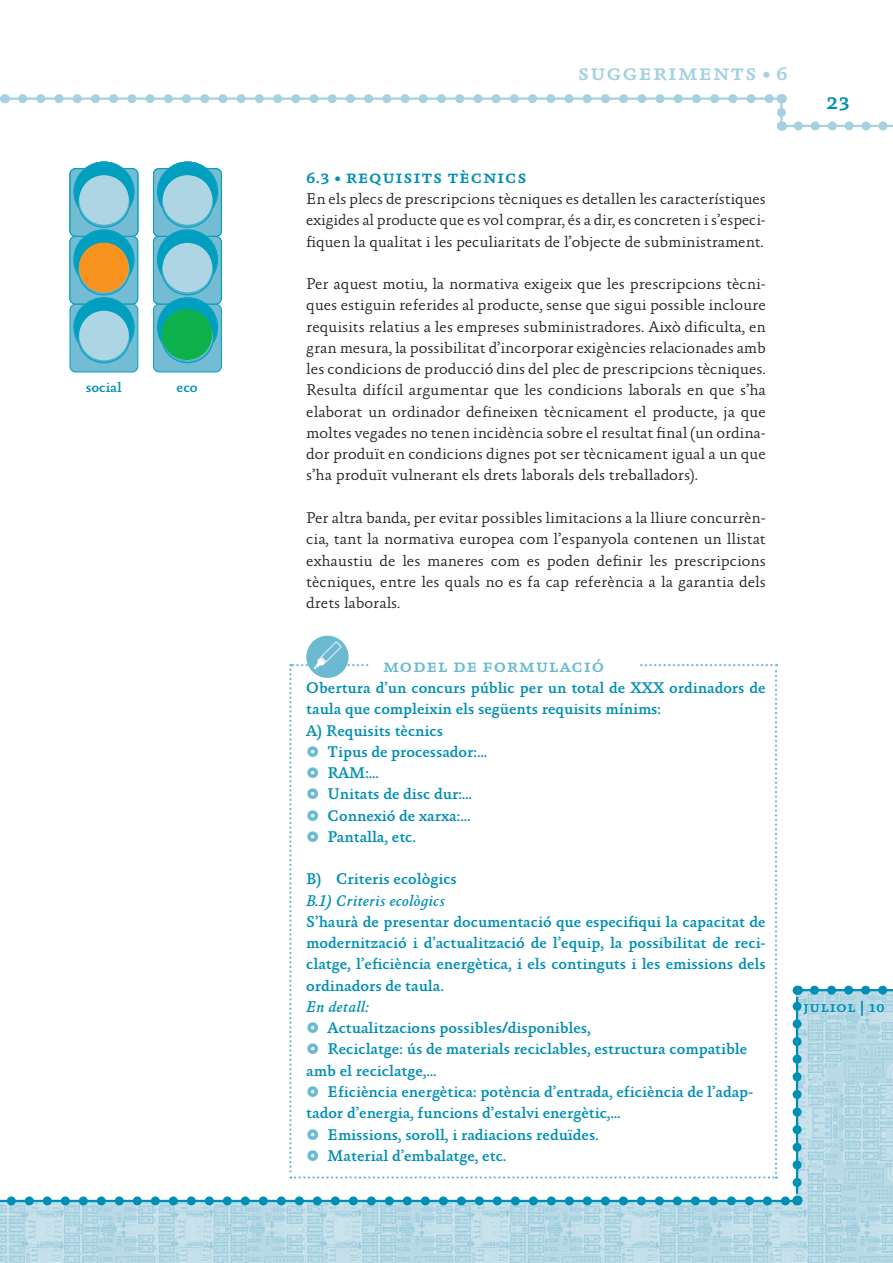
<style>
.page{position:relative;width:893px;height:1263px;background:#fff}
.page>*{position:absolute;margin:0;border:0;box-sizing:border-box;transform-origin:0 0}
.t1{font:23.25px "Absara TF Medium SC";color:#a5d1e0}
.t2{font:23.25px "Absara TF Medium SC";color:#008fb4}
.t3{font:18.75px "Absara TF Medium SC";color:#008fb4}
.t4{font:18.75px "Absara TF Medium SC";color:#6cbad2}
.t5{font:300 15.75px/21.3px "Absara";color:#231f20;text-align:justify}
.t6{font:500 15.75px/21.3px "Absara TF";color:#008fb4;text-align:justify}
.t7{font:italic 500 15.75px "Absara TF";color:#008fb4}
.t8{font:15.75px "Absara TF Medium SC";color:#008fb4}
.t9{font:500 14.25px "Absara";color:#008fb4}
</style>
<div class="page">
<img style="left:0;top:991px;width:892px;height:272px">
<hr style="left:0;top:98px;width:783px;height:2px;background:#a5d1e0">
<svg style="left:798px;top:121px;width:95px;height:9px"></svg>
<hr style="left:781px;top:125px;width:111px;height:2px;background:#a5d1e0">
<svg style="left:23px;top:94px;width:763px;height:18px"></svg>
<hr style="left:780px;top:96px;width:2px;height:33px;background:#a5d1e0">
<div style="left:70px;top:169px;width:68px;height:67px;background:#73bcd4;border-radius:6px"></div>
<div style="left:70px;top:168px;width:68px;height:69px;border:1px solid #009ebf;border-radius:6px"></div>
<div style="left:70px;top:236px;width:68px;height:68px;background:#73bcd4;border-radius:6px"></div>
<div style="left:70px;top:236px;width:68px;height:68px;border:1px solid #009ebf;border-radius:6px"></div>
<div style="left:70px;top:304px;width:68px;height:68px;background:#73bcd4;border-radius:6px"></div>
<div style="left:70px;top:304px;width:68px;height:68px;border:1px solid #009ebf;border-radius:6px"></div>
<svg style="left:73px;top:162px;width:62px;height:201px"></svg>
<div style="left:79px;top:243px;width:50px;height:49px;background:#f7931d;border-radius:50%"></div>
<div style="left:154px;top:169px;width:67px;height:67px;background:#73bcd4;border-radius:6px"></div>
<div style="left:153px;top:168px;width:69px;height:69px;border:1px solid #009ebf;border-radius:6px"></div>
<div style="left:153px;top:236px;width:68px;height:68px;background:#73bcd4;border-radius:6px"></div>
<div style="left:153px;top:236px;width:68px;height:68px;border:1px solid #009ebf;border-radius:6px"></div>
<div style="left:154px;top:304px;width:67px;height:68px;background:#73bcd4;border-radius:6px"></div>
<div style="left:153px;top:304px;width:69px;height:68px;border:1px solid #009ebf;border-radius:6px"></div>
<svg style="left:157px;top:162px;width:61px;height:201px"></svg>
<div style="left:162px;top:309px;width:50px;height:51px;background:#0cb14b;border-radius:50%"></div>
<div style="left:162px;top:309px;width:50px;height:51px;border:1px solid #0cb14b;border-radius:50%"></div>
<div style="left:0;top:957px;width:795px;height:243px;background:#fff"></div>
<svg style="left:11px;top:1196px;width:776px;height:9px"></svg>
<hr style="left:0;top:1200px;width:799px;height:2px;background:#008fb4">
<svg style="left:814px;top:986px;width:79px;height:9px"></svg>
<hr style="left:796px;top:989px;width:96px;height:2px;background:#008fb4">
<svg style="left:796px;top:1196px;width:2px;height:9px"></svg>
<svg style="left:792px;top:986px;width:9px;height:197px"></svg>
<hr style="left:796px;top:997px;width:2px;height:197px;background:#008fb4">
<div style="left:306px;top:636px;width:42px;height:42px;background:#6cbad2;border-radius:50%"></div>
<svg style="left:289px;top:641px;width:488px;height:538px"></svg>
<p class="t9" style="left:86px;top:382px;width:37px">social</p>
<p class="t9" style="left:177px;top:382px;width:23px">eco</p>
<h1 class="t1" style="left:577px;top:58px;width:212px">suggeriments • 6</h1>
<h1 class="t2" style="left:826px;top:88px;width:25px">23</h1>
<p class="t3" style="left:306px;top:165px;width:222px">6.3 • requisits tècnics</p>
<p class="t5" style="left:306px;top:190px;width:461px">En els plecs de prescripcions tècniques es detallen les característiques exigides al producte que es vol comprar, és a dir, es concreten i s’especi&shy;fiquen la qualitat i les peculiaritats de l’objecte de subministrament.</p>
<p class="t5" style="left:306px;top:275px;width:461px">Per aquest motiu, la normativa exigeix que les prescripcions tècni&shy;ques estiguin referides al producte, sense que sigui possible incloure requisits relatius a les empreses subministradores. Això dificulta, en gran mesura, la possibilitat d’incorporar exigències relacionades amb les condicions de producció dins del plec de prescripcions tècniques.<br>Resulta difícil argumentar que les condicions laborals en que s’ha elaborat un ordinador defineixen tècnicament el producte, ja que moltes vegades no tenen incidència sobre el resultat final (un ordina&shy;dor produït en condicions dignes pot ser tècnicament igual a un que s’ha produït vulnerant els drets laborals dels treballadors).</p>
<p class="t5" style="left:306px;top:509px;width:461px">Per altra banda, per evitar possibles limitacions a la lliure concurrèn&shy;cia, tant la normativa europea com l’espanyola contenen un llistat exhaustiu de les maneres com es poden definir les prescripcions tècniques, entre les quals no es fa cap referència a la garantia dels drets laborals.</p>
<p class="t4" style="left:383px;top:654px;width:223px">model de formulació</p>
<p class="t6" style="left:306px;top:679px;width:461px">Obertura d’un concurs públic per un total de XXX ordinadors de</p>
<p class="t6" style="left:306px;top:700px;width:356px">taula que compleixin els següents requisits mínims:</p>
<p class="t6" style="left:306px;top:721px;width:138px">A) Requisits tècnics</p>
<p class="t6" style="left:327px;top:743px;width:161px">Tipus de processador:…</p>
<p class="t6" style="left:327px;top:764px;width:53px">RAM:…</p>
<p class="t6" style="left:327px;top:785px;width:146px">Unitats de disc dur:…</p>
<p class="t6" style="left:327px;top:806px;width:144px">Connexió de xarxa:…</p>
<p class="t6" style="left:327px;top:828px;width:90px">Pantalla, etc.</p>
<p class="t6" style="left:306px;top:870px;width:152px">B) Criteris ecològics</p>
<p class="t7" style="left:306px;top:894px;width:140px">B.1) Criteris ecològics</p>
<p class="t6" style="left:306px;top:913px;width:461px">S’haurà de presentar documentació que especifiqui la capacitat de modernització i d’actualització de l’equip, la possibilitat de reci&shy;clatge, l’eficiència energètica, i els continguts i les emissions dels ordinadors de taula.</p>
<p class="t7" style="left:306px;top:1001px;width:64px">En detall:</p>
<p class="t6" style="left:327px;top:1019px;width:265px">Actualitzacions possibles/disponibles,</p>
<p class="t6" style="left:327px;top:1040px;width:421px">Reciclatge: ús de materials reciclables, estructura compatible</p>
<p class="t6" style="left:306px;top:1061px;width:132px">amb el reciclatge,…</p>
<p class="t6" style="left:327px;top:1083px;width:427px">Eficiència energètica: potència d’entrada, eficiència de l’adap-</p>
<p class="t6" style="left:306px;top:1104px;width:316px">tador d’energia, funcions d’estalvi energètic,…</p>
<p class="t6" style="left:327px;top:1125px;width:273px">Emissions, soroll, i radiacions reduïdes.</p>
<p class="t6" style="left:327px;top:1146px;width:180px">Material d’embalatge, etc.</p>
<p class="t8" style="left:802px;top:997px;width:83px">juliol | 10</p>
</div>
